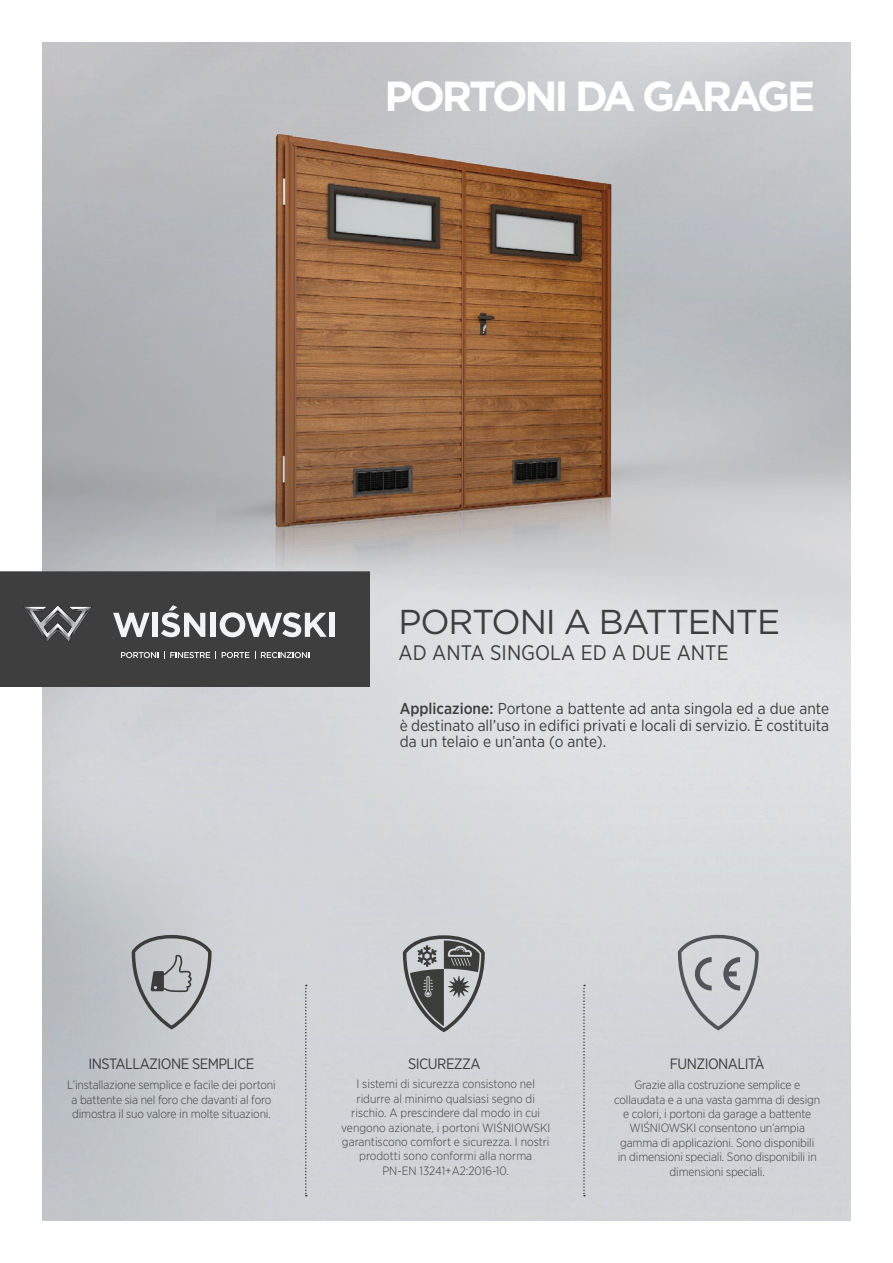
<style>
.page{position:relative;width:893px;height:1263px;background:#fff}
.page>*{position:absolute;margin:0;border:0;box-sizing:border-box;transform-origin:0 0}
.t1{font:700 42px "Gotham";letter-spacing:-.075em;color:#fff}
.t2{font:34.5px "Gotham";letter-spacing:-.035em;color:#3e3e3f}
.t3{font:21px "Gotham Narrow";color:#3e3e3f}
.t4{font:15.75px/16.5px "Gotham Narrow";color:#3e3e3f;text-align:justify}
.t5{font:15px "Gotham Narrow";letter-spacing:-.035em;color:#3e3e3f}
.t6{font:300 12px/14.4px "Gotham Narrow";letter-spacing:-.01em;color:#3e3e3f;text-align:center}
.s1{font-weight:500}
</style>
<div class="page">
<img style="left:43px;top:43px;width:807px;height:1177px">
<img style="left:217px;top:95px;width:633px;height:526px">
<svg style="left:0;top:572px;width:370px;height:115px;background:#4d4d4e"></svg>
<div style="left:329px;top:613px;width:5px;height:24px;background:#f2f3f4"></div>
<svg style="left:305px;top:985px;width:2px;height:211px"></svg>
<svg style="left:583px;top:985px;width:2px;height:211px"></svg>
<svg style="left:132px;top:935px;width:80px;height:94px;background:#afb2b4"></svg>
<svg style="left:403px;top:935px;width:82px;height:97px;background:#939596"></svg>
<svg style="left:678px;top:935px;width:81px;height:95px;background:#bbbec1"></svg>
<p class="t1" style="left:384px;top:68px;width:432px">PORTONI DA GARAGE</p>
<p class="t2" style="left:399px;top:600px;width:383px">PORTONI A BATTENTE</p>
<p class="t3" style="left:399px;top:639px;width:331px">AD ANTA SINGOLA ED A DUE ANTE</p>
<p class="t4" style="left:400px;top:700px;width:431px"><span class="s1">Applicazione:</span> Portone a battente ad anta singola ed a due ante è destinato all’uso in edifici privati e locali di servizio. È costituita da un telaio e un’anta (o ante).</p>
<p class="t5" style="left:89px;top:1054px;width:167px">INSTALLAZIONE SEMPLICE</p>
<p class="t6" style="left:67px;top:1077px;width:210px">L’installazione semplice e facile dei portoni a battente sia nel foro che davanti al foro dimostra il suo valore in molte situazioni.</p>
<p class="t5" style="left:408px;top:1054px;width:74px">SICUREZZA</p>
<p class="t6" style="left:341px;top:1077px;width:211px">I sistemi di sicurezza consistono nel ridurre al minimo qualsiasi segno di rischio. A prescindere dal modo in cui vengono azionate, i portoni WIŚNIOWSKI garantiscono comfort e sicurezza. I nostri prodotti sono conformi alla norma PN-EN 13241+A2:2016-10.</p>
<p class="t5" style="left:670px;top:1054px;width:96px">FUNZIONALITÀ</p>
<p class="t6" style="left:614px;top:1077px;width:208px">Grazie alla costruzione semplice e collaudata e a una vasta gamma di design e colori, i portoni da garage a battente WIŚNIOWSKI consentono un’ampia gamma di applicazioni. Sono disponibili in dimensioni speciali. Sono disponibili in dimensioni speciali.</p>
</div>
